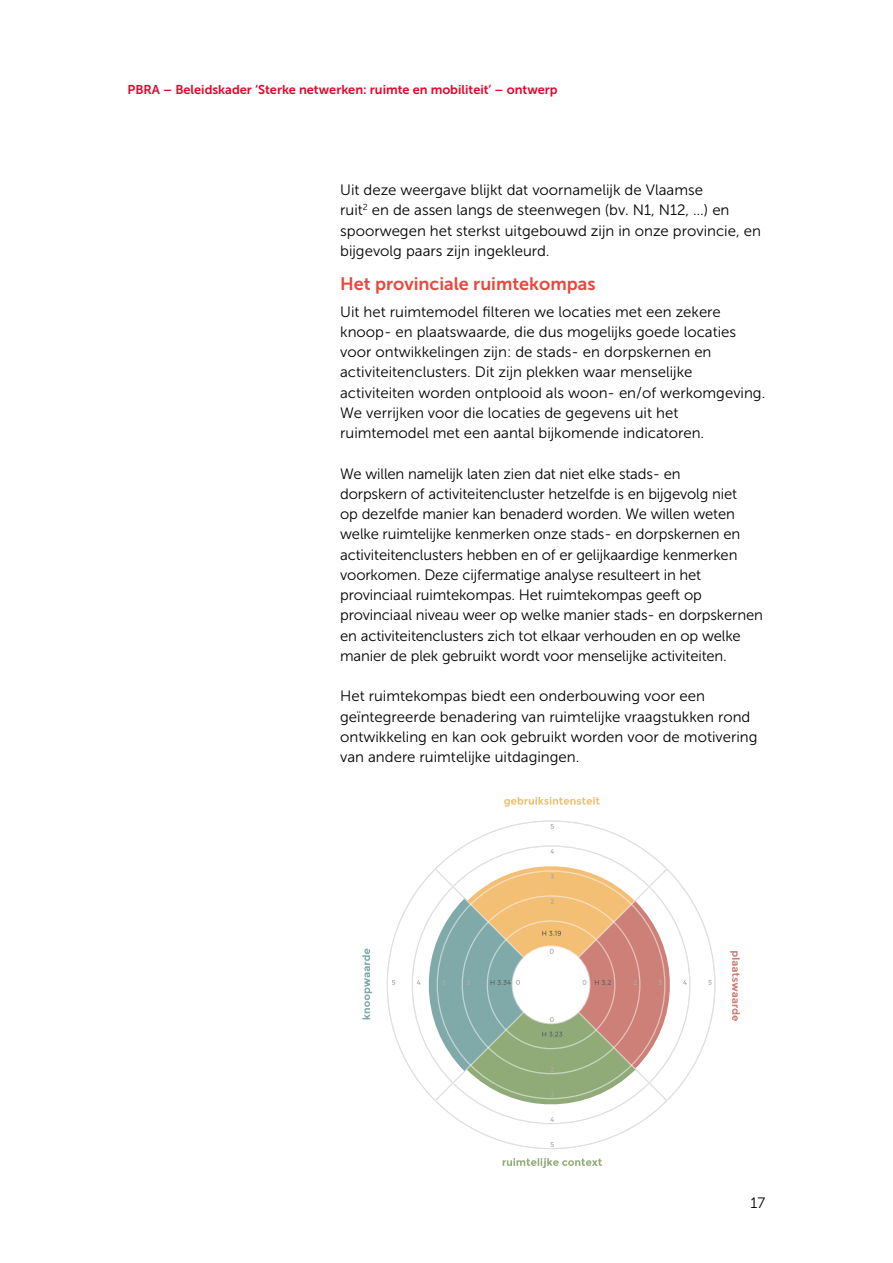
<style>
.page{position:relative;width:893px;height:1263px;background:#fff}
.page>*{position:absolute;margin:0;border:0;box-sizing:border-box;transform-origin:0 0}
.t1{font:18px "Museo Sans 700";color:#e9463e}
.t2{font:15px/20.2px "Museo Sans 300";color:#000}
.t3{font:12.75px "Museo Sans 700";color:#e2052c}
</style>
<div class="page">
<svg style="left:708px;top:980px;width:4px;height:5px"></svg>
<svg style="left:392px;top:980px;width:3px;height:5px"></svg>
<svg style="left:551px;top:824px;width:3px;height:5px"></svg>
<svg style="left:551px;top:1142px;width:3px;height:5px"></svg>
<svg style="left:417px;top:849px;width:270px;height:273px"></svg>
<svg style="left:362px;top:948px;width:10px;height:71px"></svg>
<svg style="left:730px;top:951px;width:10px;height:70px"></svg>
<svg style="left:503px;top:1158px;width:99px;height:10px"></svg>
<svg style="left:504px;top:797px;width:96px;height:10px"></svg>
<p class="t3" style="left:128px;top:82px;width:432px">PBRA – Beleidskader ‘Sterke netwerken: ruimte en mobiliteit’ – ontwerp</p>
<p class="t2" style="left:340px;top:180px;width:422px">Uit deze weergave blijkt dat voornamelijk de Vlaamse<br>ruit<sup>2</sup> en de assen langs de steenwegen (bv. N1, N12, …) en spoorwegen het sterkst uitgebouwd zijn in onze provincie, en bijgevolg paars zijn ingekleurd.</p>
<p class="t1" style="left:340px;top:274px;width:257px">Het provinciale ruimtekompas</p>
<p class="t2" style="left:340px;top:301px;width:427px">Uit het ruimtemodel filteren we locaties met een zekere knoop- en plaatswaarde, die dus mogelijks goede locaties voor ontwikkelingen zijn: de stads- en dorpskernen en activiteitenclusters. Dit zijn plekken waar menselijke activiteiten worden ontplooid als woon- en/of werkomgeving.<br>We verrijken voor die locaties de gegevens uit het ruimtemodel met een aantal bijkomende indicatoren.</p>
<p class="t2" style="left:340px;top:463px;width:424px">We willen namelijk laten zien dat niet elke stads- en<br>dorpskern of activiteitencluster hetzelfde is en bijgevolg niet<br>op dezelfde manier kan benaderd worden. We willen weten welke ruimtelijke kenmerken onze stads- en dorpskernen en activiteitenclusters hebben en of er gelijkaardige kenmerken voorkomen. Deze cijfermatige analyse resulteert in het provinciaal ruimtekompas. Het ruimtekompas geeft op provinciaal niveau weer op welke manier stads- en dorpskernen en activiteitenclusters zich tot elkaar verhouden en op welke manier de plek gebruikt wordt voor menselijke activiteiten.</p>
<p class="t2" style="left:340px;top:686px;width:419px">Het ruimtekompas biedt een onderbouwing voor een geïntegreerde benadering van ruimtelijke vraagstukken rond ontwikkeling en kan ook gebruikt worden voor de motivering van andere ruimtelijke uitdagingen.</p>
<p class="t2" style="left:751px;top:1192px;width:16px">17</p>
</div>
